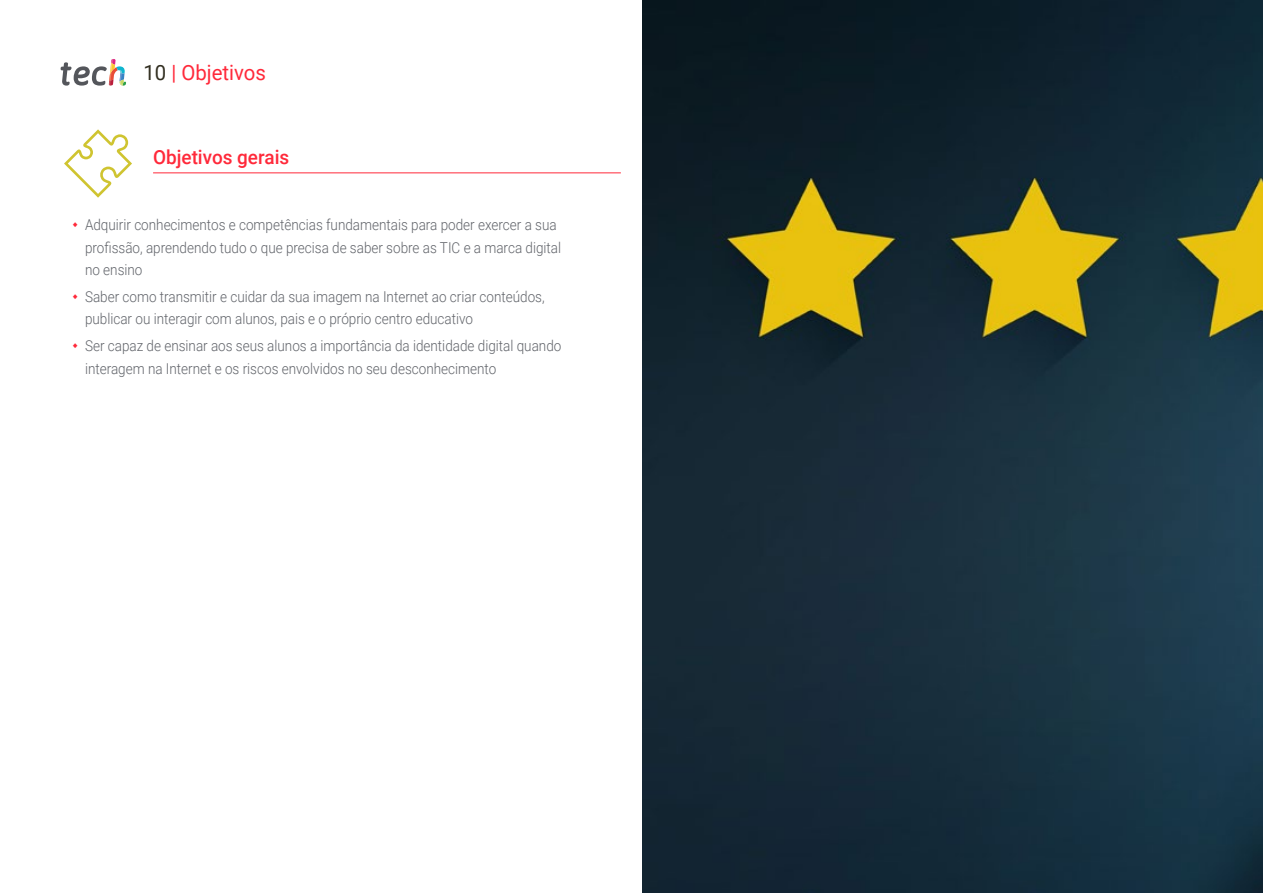
<style>
.page{position:relative;width:1263px;height:893px;background:#fff}
.page>*{position:absolute;margin:0;border:0;box-sizing:border-box;transform-origin:0 0}
.t1{font:21px "Roboto";color:#ff293a}
.t2{font:500 19.5px "Roboto";color:#ff293a}
.t3{font:300 15px/22.5px "Roboto";color:#61646a;scale:.9 1}
.s1{color:#312e20}
</style>
<div class="page">
<hr style="left:153px;top:172px;width:468px;height:1px;background:#ff293a">
<svg style="left:64px;top:129px;width:68px;height:69px"></svg>
<img style="left:642px;top:0;width:621px;height:893px">
<svg style="left:61px;top:59px;width:65px;height:27px"></svg>
<h1 class="t1" style="left:144px;top:57px;width:124px"><span class="s1">10</span> | Objetivos</h1>
<h2 class="t2" style="left:153px;top:144px;width:138px">Objetivos gerais</h2>
<p class="t3" style="left:85px;top:213px;width:530px">Adquirir conhecimentos e competências fundamentais para poder exercer a sua profissão, aprendendo tudo o que precisa de saber sobre as TIC e a marca digital no ensino</p>
<p class="t3" style="left:85px;top:285px;width:512px">Saber como transmitir e cuidar da sua imagem na Internet ao criar conteúdos, publicar ou interagir com alunos, pais e o próprio centro educativo</p>
<p class="t3" style="left:85px;top:334px;width:531px">Ser capaz de ensinar aos seus alunos a importância da identidade digital quando interagem na Internet e os riscos envolvidos no seu desconhecimento</p>
</div>
